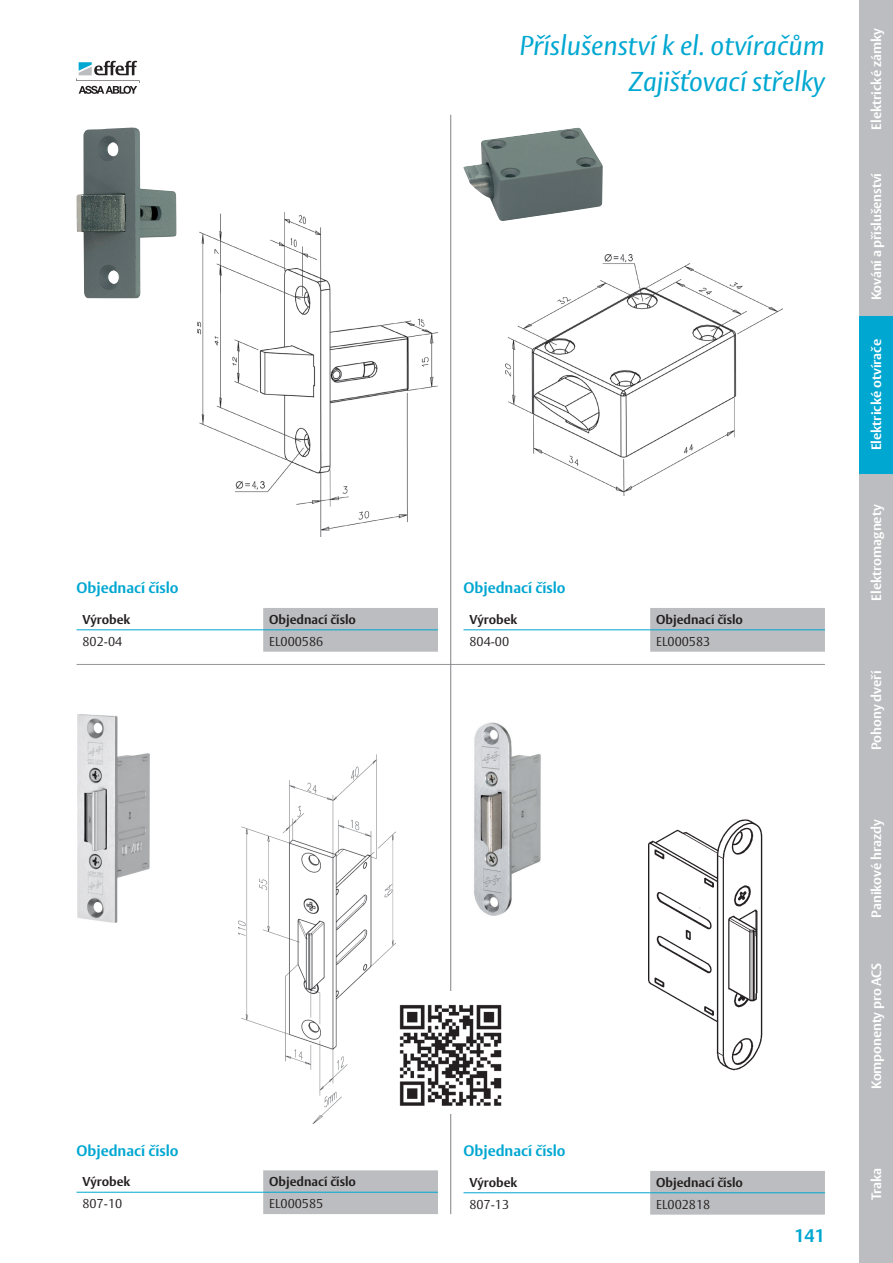
<style>
.page{position:relative;width:893px;height:1263px;background:#fff}
.page>*{position:absolute;margin:0;border:0;box-sizing:border-box;transform-origin:0 0}
.t1{font:italic 27px/36px "ASSA Vesta";color:#00a7d1;text-align:right}
.t2{font:700 18px "ASSA Vesta";color:#00a7d1}
.t3{font:700 15px "ASSA Vesta";color:#00a7d1}
.t4{font:700 13.5px "ASSA Vesta";letter-spacing:-.005em;color:#fff}
.t5{font:700 12.75px "ASSA Vesta";color:#231f20}
.t6{font:300 12.75px "ASSA Vesta";color:#231f20}
</style>
<div class="page">
<div style="left:859px;top:0;width:34px;height:158px;background:#bcbdc0"></div>
<div style="left:859px;top:158px;width:34px;height:158px;background:#bcbdc0"></div>
<div style="left:859px;top:316px;width:34px;height:158px;background:#00a7d1"></div>
<div style="left:859px;top:474px;width:34px;height:157px;background:#bcbdc0"></div>
<div style="left:859px;top:631px;width:34px;height:158px;background:#bcbdc0"></div>
<div style="left:859px;top:789px;width:34px;height:158px;background:#bcbdc0"></div>
<div style="left:859px;top:947px;width:34px;height:158px;background:#bcbdc0"></div>
<div style="left:859px;top:1105px;width:34px;height:158px;background:#bcbdc0"></div>
<hr style="left:77px;top:664px;width:748px;height:1px;background:#939598">
<hr style="left:450px;top:115px;width:1px;height:1099px;background:#808285">
<div style="left:263px;top:608px;width:175px;height:44px;background:#bcbdc0"></div>
<hr style="left:77px;top:629px;width:186px;height:1px;background:#00a7d1">
<hr style="left:263px;top:629px;width:175px;height:1px;background:#00a7d1">
<div style="left:650px;top:608px;width:175px;height:44px;background:#bcbdc0"></div>
<hr style="left:463px;top:629px;width:187px;height:1px;background:#00a7d1">
<hr style="left:650px;top:629px;width:175px;height:1px;background:#00a7d1">
<div style="left:650px;top:1171px;width:175px;height:43px;background:#bcbdc0"></div>
<hr style="left:463px;top:1192px;width:187px;height:1px;background:#00a7d1">
<hr style="left:650px;top:1192px;width:175px;height:1px;background:#00a7d1">
<div style="left:263px;top:1170px;width:175px;height:44px;background:#bcbdc0"></div>
<hr style="left:77px;top:1192px;width:186px;height:1px;background:#00a7d1">
<hr style="left:263px;top:1192px;width:175px;height:1px;background:#00a7d1">
<img style="left:77px;top:128px;width:100px;height:170px">
<img style="left:197px;top:213px;width:241px;height:323px">
<img style="left:463px;top:128px;width:140px;height:93px">
<img style="left:505px;top:254px;width:278px;height:241px">
<img style="left:78px;top:714px;width:72px;height:208px">
<img style="left:239px;top:755px;width:157px;height:369px">
<img style="left:474px;top:722px;width:67px;height:194px">
<img style="left:648px;top:819px;width:115px;height:252px">
<svg style="left:76px;top:61px;width:64px;height:33px"></svg>
<img style="left:387px;top:991px;width:115px;height:123px">
<p class="t3" style="left:77px;top:579px;width:104px">Objednací číslo</p>
<p class="t5" style="left:83px;top:611px;width:49px">Výrobek</p>
<p class="t5" style="left:269px;top:611px;width:88px">Objednací číslo</p>
<p class="t6" style="left:83px;top:633px;width:41px">802-04</p>
<p class="t6" style="left:269px;top:633px;width:56px">EL000586</p>
<p class="t3" style="left:77px;top:1141px;width:104px">Objednací číslo</p>
<p class="t5" style="left:83px;top:1174px;width:49px">Výrobek</p>
<p class="t5" style="left:269px;top:1174px;width:88px">Objednací číslo</p>
<p class="t6" style="left:83px;top:1196px;width:41px">807-10</p>
<p class="t6" style="left:269px;top:1196px;width:56px">EL000585</p>
<h1 class="t1" style="left:519px;top:29px;width:307px">Příslušenství k el. otvíračům<br>Zajišťovací střelky</h1>
<p class="t3" style="left:463px;top:579px;width:104px">Objednací číslo</p>
<p class="t5" style="left:469px;top:611px;width:49px">Výrobek</p>
<p class="t5" style="left:656px;top:611px;width:88px">Objednací číslo</p>
<p class="t6" style="left:469px;top:633px;width:41px">804-00</p>
<p class="t6" style="left:656px;top:633px;width:56px">EL000583</p>
<p class="t3" style="left:463px;top:1142px;width:104px">Objednací číslo</p>
<p class="t5" style="left:469px;top:1174px;width:49px">Výrobek</p>
<p class="t5" style="left:656px;top:1174px;width:88px">Objednací číslo</p>
<p class="t6" style="left:469px;top:1196px;width:41px">807-13</p>
<p class="t6" style="left:656px;top:1196px;width:56px">EL002818</p>
<h2 class="t2" style="left:794px;top:1224px;width:32px">141</h2>
<p class="t4" style="left:868px;top:129px;width:103px;rotate:-90deg">Elektrické zámky</p>
<p class="t4" style="left:868px;top:300px;width:129px;rotate:-90deg">Kování a příslušenství</p>
<p class="t4" style="left:868px;top:450px;width:113px;rotate:-90deg">Elektrické otvírače</p>
<p class="t4" style="left:868px;top:600px;width:97px;rotate:-90deg">Elektromagnety</p>
<p class="t4" style="left:868px;top:750px;width:81px;rotate:-90deg">Pohony dveří</p>
<p class="t4" style="left:868px;top:918px;width:101px;rotate:-90deg">Panikové hrazdy</p>
<p class="t4" style="left:868px;top:1089px;width:128px;rotate:-90deg">Komponenty pro ACS</p>
<p class="t4" style="left:868px;top:1200px;width:34px;rotate:-90deg">Traka</p>
</div>
